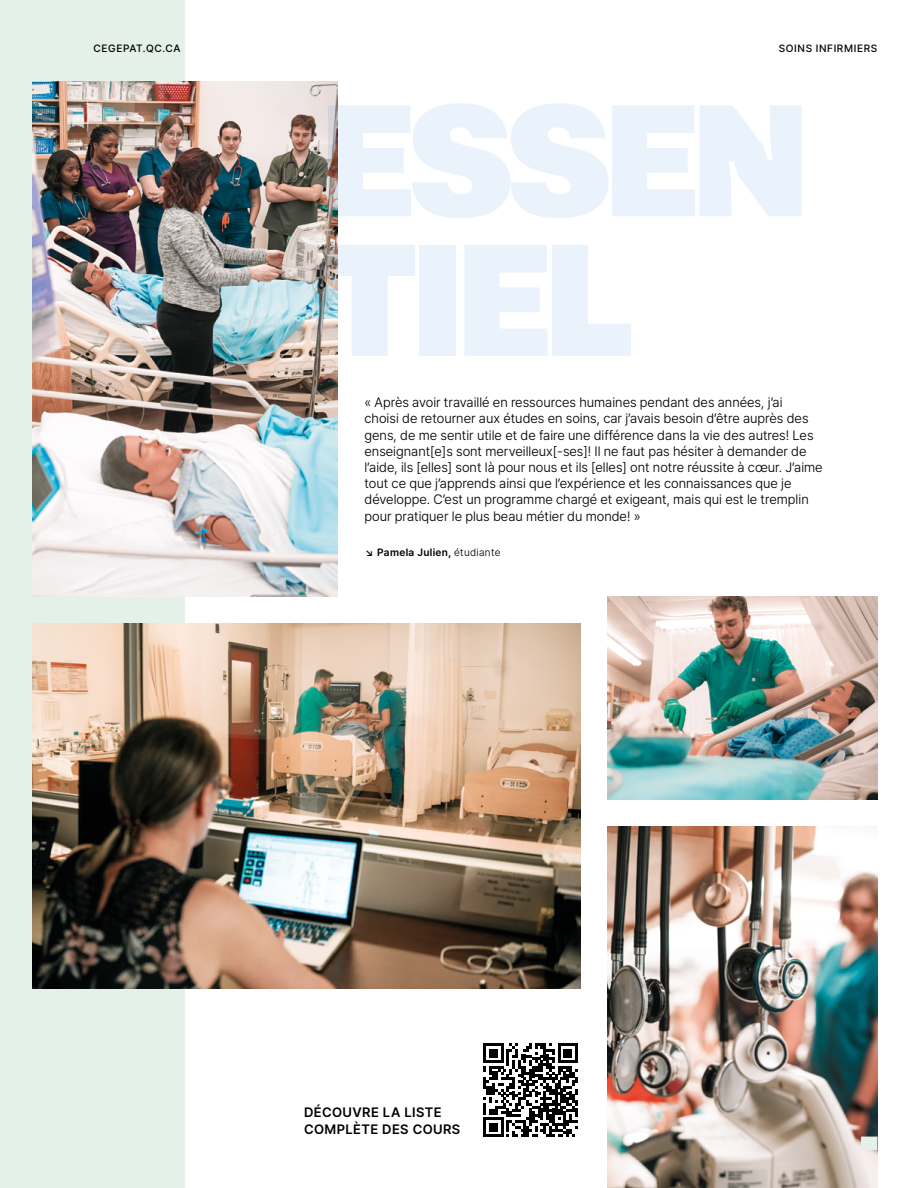
<style>
.page{position:relative;width:918px;height:1188px;background:#fff}
.page>*{position:absolute;margin:0;border:0;box-sizing:border-box;transform-origin:0 0}
.t1{font:160.8px/139.5px "Vinila Variable";letter-spacing:-.03em;color:#eaf3fc}
.t2{font:300 13.5px/16.2px "Pretendard";color:#000}
.t3{font:600 13.5px/16.2px "Pretendard";letter-spacing:.03em;color:#000}
.t4{font:500 10.5px "Pretendard";letter-spacing:.06em;color:#000}
.t5{font:600 10.5px "Pretendard";letter-spacing:.03em;color:#000}
.s1{font-weight:300}
</style>
<div class="page">
<div style="left:0;top:0;width:185px;height:1188px;background:#e3f1e8"></div>
<svg style="left:484px;top:1043px;width:94px;height:94px"></svg>
<img style="left:608px;top:826px;width:270px;height:362px">
<img style="left:608px;top:596px;width:270px;height:203px">
<img style="left:32px;top:623px;width:548px;height:365px">
<img style="left:32px;top:81px;width:306px;height:515px">
<div style="left:861px;top:1137px;width:16px;height:13px;background:#e3f1e8"></div>
<p class="t4" style="left:94px;top:41px;width:89px">CEGEPAT.QC.CA</p>
<p class="t4" style="left:779px;top:41px;width:100px">SOINS INFIRMIERS</p>
<h1 class="t1" style="left:322px;top:90px;width:487px">ESSEN<br>TIEL</h1>
<p class="t2" style="left:364px;top:394px;width:460px">« Après avoir travaillé en ressources humaines pendant des années, j’ai<br>choisi de retourner aux études en soins, car j’avais besoin d’être auprès des gens, de me sentir utile et de faire une différence dans la vie des autres! Les enseignant[e]s sont merveilleux[-ses]! Il ne faut pas hésiter à demander de l’aide, ils [elles] sont là pour nous et ils [elles] ont notre réussite à cœur. J’aime tout ce que j’apprends ainsi que l’expérience et les connaissances que je développe. C’est un programme chargé et exigeant, mais qui est le tremplin pour pratiquer le plus beau métier du monde! »</p>
<p class="t5" style="left:364px;top:544px;width:138px">↘ Pamela Julien, <span class="s1">étudiante</span></p>
<p class="t3" style="left:304px;top:1104px;width:158px">DÉCOUVRE LA LISTE<br>COMPLÈTE DES COURS</p>
</div>
